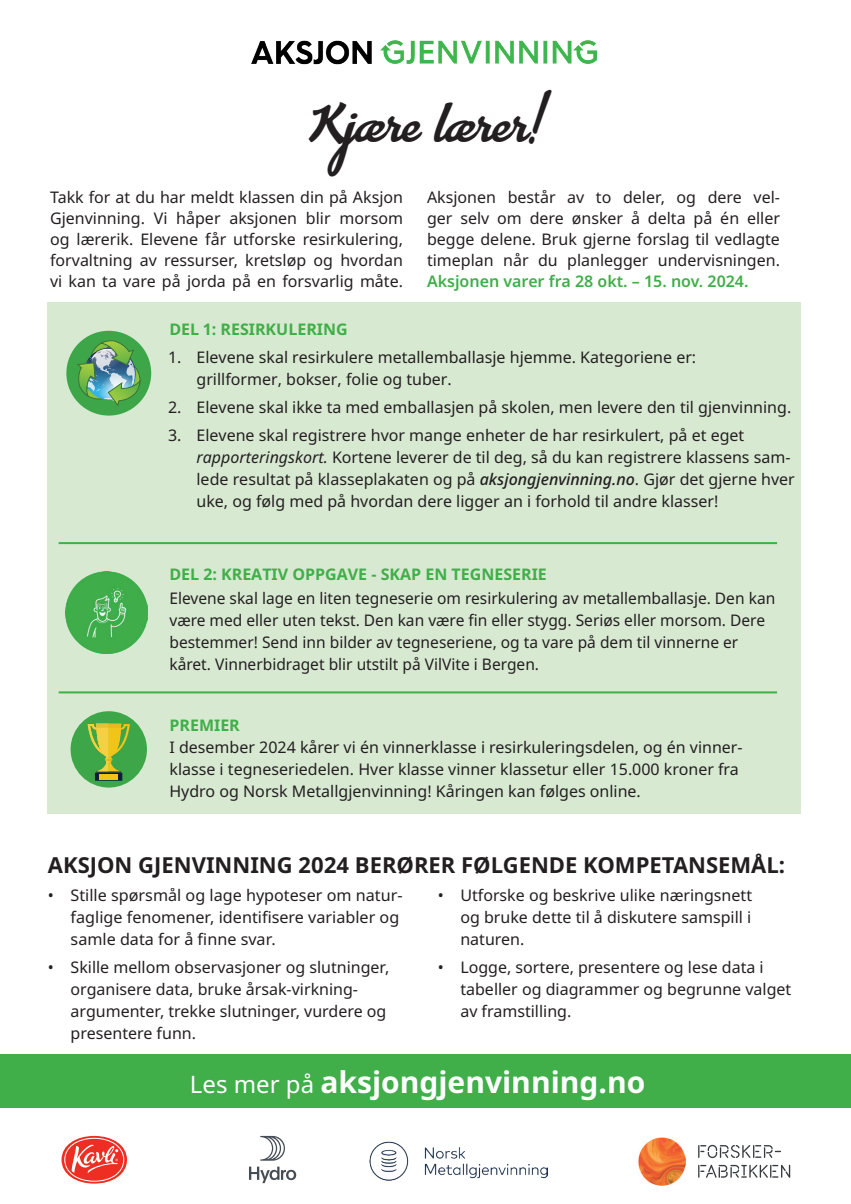
<style>
.page{position:relative;width:851px;height:1204px;background:#fff}
.page>*{position:absolute;margin:0;border:0;box-sizing:border-box;transform-origin:0 0}
.t1{font:700 46px "Advertising Script";color:#231f20}
.t2{font:700 30px "Noto Sans";color:#fff}
.t3{font:700 22px "Noto Sans";color:#231f20}
.t4{font:16px/22px "Noto Sans";color:#231f20}
.t5{font:700 16px "Noto Sans";color:#40ae49}
.t6{font:600 16px "Noto Sans";color:#40ae49}
.s1{font-style:italic}
.s2{font-weight:500;font-style:italic}
.s3{font-weight:400;font-size:24px}
</style>
<div class="page">
<div style="left:0;top:1054px;width:851px;height:54px;background:#40ae49"></div>
<img style="left:252px;top:41px;width:344px;height:24px">
<img style="left:369px;top:1142px;width:178px;height:39px">
<svg style="left:249px;top:1167px;width:47px;height:16px"></svg>
<svg style="left:260px;top:1136px;width:25px;height:25px"></svg>
<svg style="left:698px;top:1165px;width:92px;height:13px"></svg>
<svg style="left:698px;top:1145px;width:83px;height:13px"></svg>
<img style="left:638px;top:1138px;width:47px;height:47px">
<div style="left:47px;top:303px;width:753px;height:511px;background:#d8e9d2"></div>
<div style="left:71px;top:711px;width:76px;height:77px;background:#3ca648;border-radius:50%"></div>
<svg style="left:88px;top:724px;width:42px;height:57px"></svg>
<div style="left:99px;top:774px;width:19px;height:5px;background:#f0c418"></div>
<div style="left:66px;top:331px;width:85px;height:85px;background:#3ca648;border-radius:50%"></div>
<img style="left:77px;top:339px;width:64px;height:67px">
<img style="left:65px;top:571px;width:82px;height:82px">
<hr style="left:59px;top:542px;width:718px;height:2px;background:#40ae49">
<hr style="left:59px;top:691px;width:718px;height:2px;background:#40ae49">
<svg style="left:61px;top:1136px;width:66px;height:48px"></svg>
<svg style="left:64px;top:1138px;width:60px;height:44px"></svg>
<h1 class="t1" style="left:312px;top:99px;width:237px">Kjære lærer!</h1>
<p class="t4" style="left:50px;top:187px;width:354px;line-height:21px;text-align:justify">Takk for at du har meldt klassen din på Aksjon Gjenvinning. Vi håper aksjonen blir morsom og lærerik. Elevene får utforske resirkulering, forvaltning av ressurser, kretsløp og hvordan vi kan ta vare på jorda på en forsvarlig måte.</p>
<p class="t4" style="left:427px;top:187px;width:354px;line-height:21px;text-align:justify">Aksjonen består av to deler, og dere vel&shy;ger selv om dere ønsker å delta på én eller begge delene. Bruk gjerne forslag til vedlagte timeplan når du planlegger undervisningen.</p>
<p class="t6" style="left:427px;top:270px;width:323px">Aksjonen varer fra 28 okt. – 15. nov. 2024.</p>
<p class="t5" style="left:169px;top:318px;width:180px">DEL 1: RESIRKULERING</p>
<p class="t4" style="left:196px;top:347px;width:501px;text-indent:-28px">1. Elevene skal resirkulere metallemballasje hjemme. Kategoriene er: grillformer, bokser, folie og tuber.</p>
<p class="t4" style="left:168px;top:397px;width:624px">2. Elevene skal ikke ta med emballasjen på skolen, men levere den til gjenvinning.</p>
<p class="t4" style="left:196px;top:424px;width:600px;text-indent:-28px">3. Elevene skal registrere hvor mange enheter de har resirkulert, på et eget <span class="s1">rapporteringskort.</span> Kortene leverer de til deg, så du kan registrere klassens sam&shy;lede resultat på klasseplakaten og på <span class="s2">aksjongjenvinning.no</span>. Gjør det gjerne hver uke, og følg med på hvordan dere ligger an i forhold til andre klasser!</p>
<p class="t5" style="left:169px;top:562px;width:379px">DEL 2: KREATIV OPPGAVE - SKAP EN TEGNESERIE</p>
<p class="t4" style="left:169px;top:588px;width:607px">Elevene skal lage en liten tegneserie om resirkulering av metallemballasje. Den kan være med eller uten tekst. Den kan være fin eller stygg. Seriøs eller morsom. Dere bestemmer! Send inn bilder av tegneseriene, og ta vare på dem til vinnerne er kåret. Vinnerbidraget blir utstilt på VilVite i Bergen.</p>
<p class="t5" style="left:169px;top:714px;width:72px">PREMIER</p>
<p class="t4" style="left:169px;top:737px;width:575px">I desember 2024 kårer vi én vinnerklasse i resirkuleringsdelen, og én vinner&shy;klasse i tegneseriedelen. Hver klasse vinner klassetur eller 15.000 kroner fra<br>Hydro og Norsk Metallgjenvinning! Kåringen kan følges online.</p>
<h3 class="t3" style="left:48px;top:850px;width:738px">AKSJON GJENVINNING 2024 BERØRER FØLGENDE KOMPETANSEMÅL:</h3>
<p class="t4" style="left:71px;top:884px;width:333px;text-indent:-23px">• Stille spørsmål og lage hypoteser om natur&shy;faglige fenomener, identifisere variabler og samle data for å finne svar.</p>
<p class="t4" style="left:71px;top:956px;width:320px;text-indent:-23px">• Skille mellom observasjoner og slutninger, organisere data, bruke årsak-virkning&shy;argumenter, trekke slutninger, vurdere og presentere funn.</p>
<p class="t4" style="left:460px;top:884px;width:293px;text-align:justify;text-indent:-23px">• Utforske og beskrive ulike næringsnett og bruke dette til å diskutere samspill i naturen.</p>
<p class="t4" style="left:460px;top:956px;width:332px;text-indent:-23px">• Logge, sortere, presentere og lese data i tabeller og diagrammer og begrunne valget av framstilling.</p>
<h2 class="t2" style="left:190px;top:1060px;width:457px"><span class="s3">Les mer på</span> aksjongjenvinning.no</h2>
</div>
